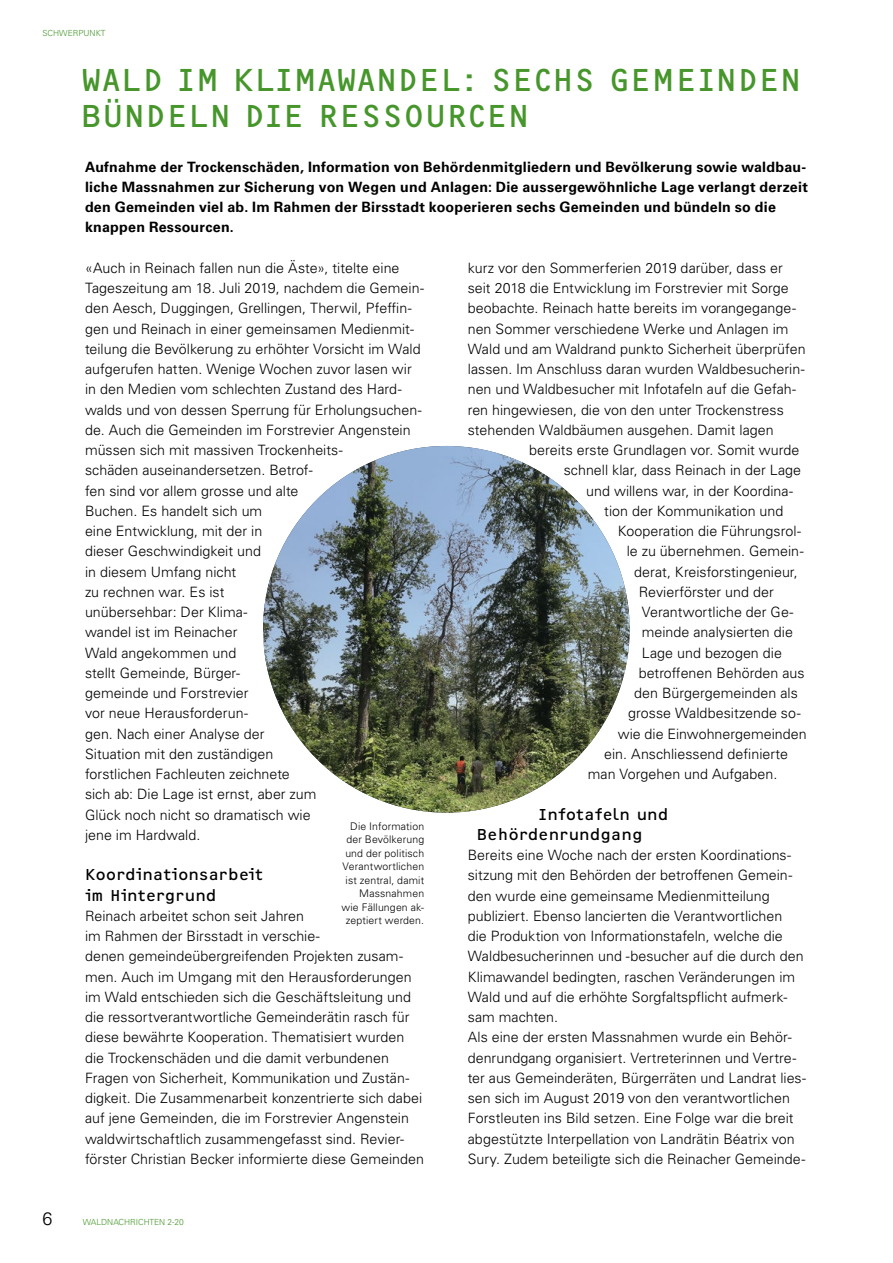
<style>
.page{position:relative;width:893px;height:1263px;background:#fff}
.page>*{position:absolute;margin:0;border:0;box-sizing:border-box;transform-origin:0 0}
.Überschrift_1__grün{font:33px/36px "OCRF Pro";letter-spacing:.01em;color:#46962b}
.t1{font:300 18px "Univers LT Std";color:#000}
.Überschrift_2__schwa{font:16.5px/20.2px "OCRF Pro";color:#000}
.Fliesstext{font:300 14.25px/20.2px "Univers LT Pro 45";color:#000}
.Lead__schwarz{font:700 14.25px/20.2px "Univers LT Pro 65";letter-spacing:.015em;color:#000}
.Bildunterschrift__Te{font:300 10.5px/13.5px "Univers LT Pro 45";letter-spacing:.015em;color:#000;text-align:right}
.Seitenindex_oben{font:300 8.4px "Univers LT Std";color:#46962b}
</style>
<div class="page">
<img style="left:263px;top:446px;width:367px;height:367px;border-radius:183px">
<p class="Seitenindex_oben" style="left:43px;top:28px;width:65px">SCHWERPUNKT</p>
<p class="Überschrift_1__grün" style="left:81px;top:57px;width:722px">WALD IM KLIMAWANDEL: SECHS GEMEINDEN<br>BÜNDELN DIE RESSOURCEN</p>
<p class="Lead__schwarz" style="left:85px;top:156px;width:724px">Aufnahme der Trockenschäden, Information von Behördenmitgliedern und Bevölkerung sowie waldbau&shy;liche Massnahmen zur Sicherung von Wegen und Anlagen: Die aussergewöhnliche Lage verlangt derzeit den Gemeinden viel ab. Im Rahmen der Birsstadt kooperieren sechs Gemeinden und bündeln so die knappen Ressourcen.</p>
<p class="Fliesstext" style="left:468px;top:257px;width:317px">kurz vor den Sommerferien 2019 darüber, dass er</p>
<p class="Fliesstext" style="left:468px;top:277px;width:323px">seit 2018 die Entwicklung im Forstrevier mit Sorge</p>
<p class="Fliesstext" style="left:468px;top:298px;width:330px">beobachte. Reinach hatte bereits im vorangegange-</p>
<p class="Fliesstext" style="left:468px;top:318px;width:322px">nen Sommer verschiedene Werke und Anlagen im</p>
<p class="Fliesstext" style="left:468px;top:338px;width:339px">Wald und am Waldrand punkto Sicherheit überprüfen</p>
<p class="Fliesstext" style="left:468px;top:358px;width:339px">lassen. Im Anschluss daran wurden Waldbesucherin-</p>
<p class="Fliesstext" style="left:468px;top:379px;width:330px">nen und Waldbesucher mit Infotafeln auf die Gefah-</p>
<p class="Fliesstext" style="left:468px;top:399px;width:318px">ren hingewiesen, die von den unter Trockenstress</p>
<p class="Fliesstext" style="left:468px;top:419px;width:307px">stehenden Waldbäumen ausgehen. Damit lagen</p>
<p class="Fliesstext" style="left:529px;top:439px;width:272px">bereits erste Grundlagen vor. Somit wurde</p>
<p class="Fliesstext" style="left:564px;top:460px;width:239px">schnell klar, dass Reinach in der Lage</p>
<p class="Fliesstext" style="left:586px;top:480px;width:208px">und willens war, in der Koordina-</p>
<p class="Fliesstext" style="left:604px;top:500px;width:181px">tion der Kommunikation und</p>
<p class="Fliesstext" style="left:618px;top:520px;width:185px">Kooperation die Führungsrol-</p>
<p class="Fliesstext" style="left:627px;top:541px;width:178px">le zu übernehmen. Gemein-</p>
<p class="Fliesstext" style="left:634px;top:561px;width:165px">derat, Kreisforstingenieur,</p>
<p class="Fliesstext" style="left:639px;top:581px;width:137px">Revierförster und der</p>
<p class="Fliesstext" style="left:642px;top:601px;width:153px">Verantwortliche der Ge-</p>
<p class="Fliesstext" style="left:642px;top:622px;width:153px">meinde analysierten die</p>
<p class="Fliesstext" style="left:642px;top:642px;width:142px">Lage und bezogen die</p>
<p class="Fliesstext" style="left:639px;top:662px;width:167px">betroffenen Behörden aus</p>
<p class="Fliesstext" style="left:634px;top:682px;width:165px">den Bürgergemeinden als</p>
<p class="Fliesstext" style="left:628px;top:703px;width:174px">grosse Waldbesitzende so-</p>
<p class="Fliesstext" style="left:618px;top:723px;width:190px">wie die Einwohnergemeinden</p>
<p class="Fliesstext" style="left:604px;top:743px;width:185px">ein. Anschliessend definierte</p>
<p class="Fliesstext" style="left:588px;top:763px;width:191px">man Vorgehen und Aufgaben.</p>
<p class="Überschrift_2__schwa" style="left:477px;top:802px;width:193px;text-indent:62px">Infotafeln und<br>Behördenrundgang</p>
<p class="Fliesstext" style="left:468px;top:844px;width:337px">Bereits eine Woche nach der ersten Koordinations&shy;sitzung mit den Behörden der betroffenen Gemein&shy;den wurde eine gemeinsame Medienmitteilung publiziert. Ebenso lancierten die Verantwortlichen die Produktion von Informationstafeln, welche die Waldbesucherinnen und -besucher auf die durch den Klimawandel bedingten, raschen Veränderungen im Wald und auf die erhöhte Sorgfaltspflicht aufmerk&shy;sam machten.</p>
<p class="Fliesstext" style="left:468px;top:1027px;width:340px">Als eine der ersten Massnahmen wurde ein Behör&shy;denrundgang organisiert. Vertreterinnen und Vertre&shy;ter aus Gemeinderäten, Bürgerräten und Landrat lies&shy;sen sich im August 2019 von den verantwortlichen Forstleuten ins Bild setzen. Eine Folge war die breit abgestützte Interpellation von Landrätin Béatrix von Sury. Zudem beteiligte sich die Reinacher Gemeinde-</p>
<p class="Fliesstext" style="left:85px;top:257px;width:340px">«Auch in Reinach fallen nun die Äste», titelte eine Tageszeitung am 18. Juli 2019, nachdem die Gemein&shy;den Aesch, Duggingen, Grellingen, Therwil, Pfeffin&shy;gen und Reinach in einer gemeinsamen Medienmit&shy;teilung die Bevölkerung zu erhöhter Vorsicht im Wald aufgerufen hatten. Wenige Wochen zuvor lasen wir in den Medien vom schlechten Zustand des Hard&shy;walds und von dessen Sperrung für Erholungsuchen&shy;de. Auch die Gemeinden im Forstrevier Angenstein müssen sich mit massiven Trockenheits-<br>schäden auseinandersetzen. Betrof-<br>fen sind vor allem grosse und alte<br>Buchen. Es handelt sich um<br>eine Entwicklung, mit der in<br>dieser Geschwindigkeit und<br>in diesem Umfang nicht<br>zu rechnen war. Es ist<br>unübersehbar: Der Klima-<br>wandel ist im Reinacher<br>Wald angekommen und<br>stellt Gemeinde, Bürger-<br>gemeinde und Forstrevier<br>vor neue Herausforderun-<br>gen. Nach einer Analyse der<br>Situation mit den zuständigen<br>forstlichen Fachleuten zeichnete<br>sich ab: Die Lage ist ernst, aber zum<br>Glück noch nicht so dramatisch wie<br>jene im Hardwald.</p>
<p class="Überschrift_2__schwa" style="left:85px;top:863px;width:180px">Koordinationsarbeit im Hintergrund</p>
<p class="Fliesstext" style="left:85px;top:905px;width:340px">Reinach arbeitet schon seit Jahren<br>im Rahmen der Birsstadt in verschie-<br>denen gemeindeübergreifenden Projekten zusam&shy;men. Auch im Umgang mit den Herausforderungen im Wald entschieden sich die Geschäftsleitung und die ressortverantwortliche Gemeinderätin rasch für diese bewährte Kooperation. Thematisiert wurden die Trockenschäden und die damit verbundenen Fragen von Sicherheit, Kommunikation und Zustän&shy;digkeit. Die Zusammenarbeit konzentrierte sich dabei auf jene Gemeinden, die im Forstrevier Angenstein waldwirtschaftlich zusammengefasst sind. Revier&shy;förster Christian Becker informierte diese Gemeinden</p>
<p class="Bildunterschrift__Te" style="left:342px;top:819px;width:84px">Die Information der Bevölkerung und der politisch<br>Verantwortlichen ist zentral, damit<br>Massnahmen wie Fällungen ak&shy;zeptiert werden.</p>
<p class="t1" style="left:43px;top:1207px;width:12px">6</p>
<p class="Seitenindex_oben" style="left:83px;top:1216px;width:103px">WALDNACHRICHTEN 2-20</p>
</div>
